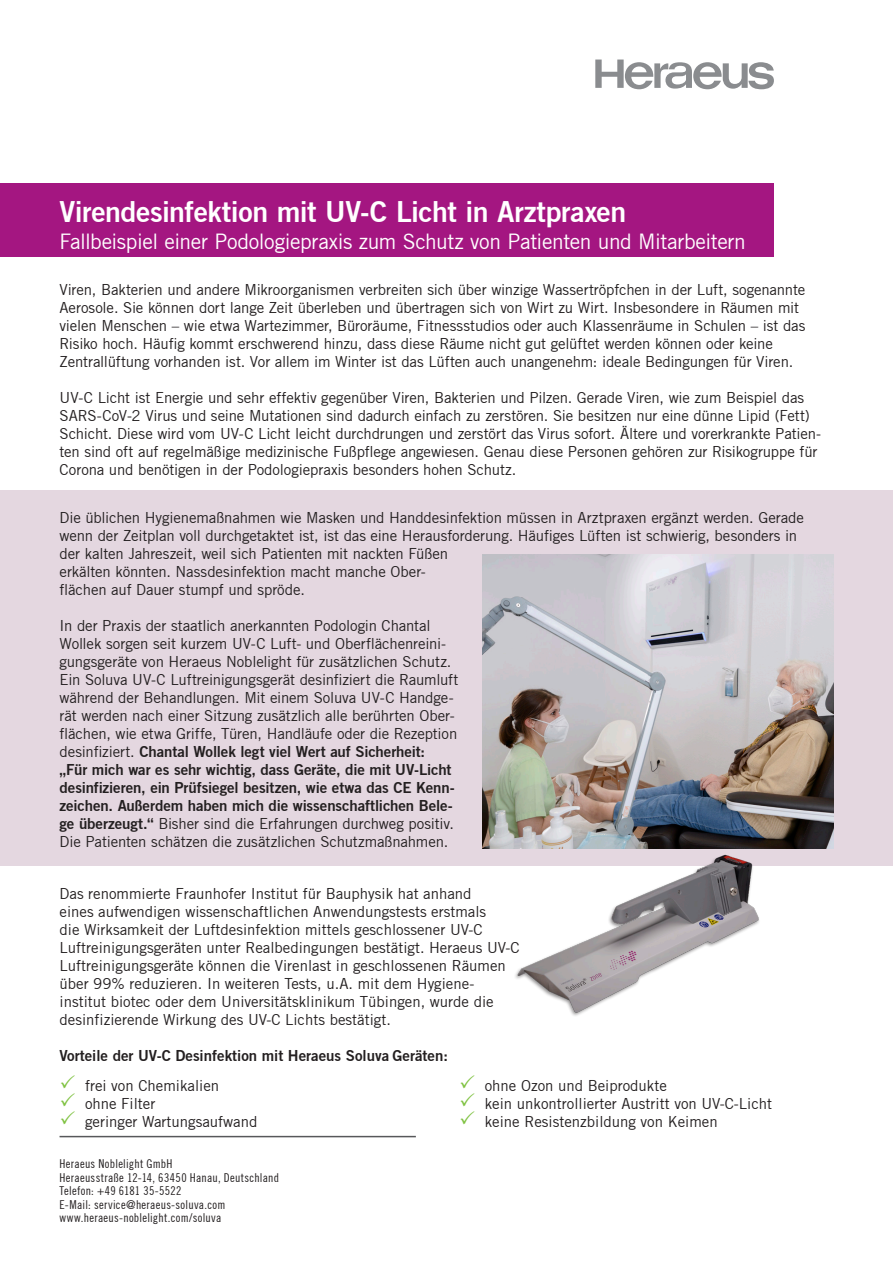
<style>
.page{position:relative;width:893px;height:1263px;background:#fff}
.page>*{position:absolute;margin:0;border:0;box-sizing:border-box;transform-origin:0 0}
.HER_brochure_subhead{font:28.5px "Trade Gothic Bold Two";letter-spacing:-.015em;color:#fff}
.HER_brochure_subhead-2{font:21px "Trade Gothic";letter-spacing:-.02em;color:#fff}
.HER_advert_1_1_copy{font:15px/18px "Trade Gothic";letter-spacing:-.01em;color:#231f20}
.HER_brochure_copy{font:15px/18px "Trade Gothic";color:#231f20}
.t1{font:15px "Trade Gothic Bold Two";color:#231f20}
.HER_brochure_adress{font:12px "Trade Gothic Cond Eighteen";letter-spacing:.025em;color:#231f20}
.s1{font-family:"Trade Gothic Bold Two"}
.s2{color:#7fc241}
</style>
<div class="page">
<svg style="left:595px;top:60px;width:179px;height:29px"></svg>
<div style="left:0;top:490px;width:893px;height:376px;background:#e4d7e0"></div>
<div style="left:0;top:184px;width:774px;height:73px;background:#a41681"></div>
<hr style="left:60px;top:1136px;width:356px;height:1px;background:#57585a">
<img style="left:482px;top:554px;width:351px;height:294px">
<img style="left:500px;top:848px;width:293px;height:168px">
<p class="HER_brochure_subhead" style="left:60px;top:194px;width:568px">Virendesinfektion mit UV-C Licht in Arztpraxen</p>
<p class="HER_brochure_subhead-2" style="left:60px;top:228px;width:688px">Fallbeispiel einer Podologiepraxis zum Schutz von Patienten und Mitarbeitern</p>
<p class="HER_advert_1_1_copy" style="left:60px;top:281px;width:747px">Viren, Bakterien und andere Mikroorganismen verbreiten sich über winzige Wassertröpfchen in der Luft, sogenannte Aerosole. Sie können dort lange Zeit überleben und übertragen sich von Wirt zu Wirt. Insbesondere in Räumen mit vielen Menschen – wie etwa Wartezimmer, Büroräume, Fitnessstudios oder auch Klassenräume in Schulen – ist das Risiko hoch. Häufig kommt erschwerend hinzu, dass diese Räume nicht gut gelüftet werden können oder keine Zentrallüftung vorhanden ist. Vor allem im Winter ist das Lüften auch unangenehm: ideale Bedingungen für Viren.</p>
<p class="HER_advert_1_1_copy" style="left:60px;top:389px;width:763px">UV-C Licht ist Energie und sehr effektiv gegenüber Viren, Bakterien und Pilzen. Gerade Viren, wie zum Beispiel das SARS-CoV-2 Virus und seine Mutationen sind dadurch einfach zu zerstören. Sie besitzen nur eine dünne Lipid (Fett)<br>Schicht. Diese wird vom UV-C Licht leicht durchdrungen und zerstört das Virus sofort. Ältere und vorerkrankte Patien&shy;ten sind oft auf regelmäßige medizinische Fußpflege angewiesen. Genau diese Personen gehören zur Risikogruppe für Corona und benötigen in der Podologiepraxis besonders hohen Schutz.</p>
<p class="HER_advert_1_1_copy" style="left:60px;top:508px;width:746px">Die üblichen Hygienemaßnahmen wie Masken und Handdesinfektion müssen in Arztpraxen ergänzt werden. Gerade wenn der Zeitplan voll durchgetaktet ist, ist das eine Herausforderung. Häufiges Lüften ist schwierig, besonders in der kalten Jahreszeit, weil sich Patienten mit nackten Füßen<br>erkälten könnten. Nassdesinfektion macht manche Ober-<br>flächen auf Dauer stumpf und spröde.</p>
<p class="HER_advert_1_1_copy" style="left:60px;top:616px;width:400px">In der Praxis der staatlich anerkannten Podologin Chantal Wollek sorgen seit kurzem UV-C Luft- und Oberflächenreini&shy;gungsgeräte von Heraeus Noblelight für zusätzlichen Schutz.<br>Ein Soluva UV-C Luftreinigungsgerät desinfiziert die Raumluft während der Behandlungen. Mit einem Soluva UV-C Handge&shy;rät werden nach einer Sitzung zusätzlich alle berührten Ober&shy;flächen, wie etwa Griffe, Türen, Handläufe oder die Rezeption desinfiziert. <span class="s1">Chantal Wollek legt viel Wert auf Sicherheit:<br>„Für mich war es sehr wichtig, dass Geräte, die mit UV-Licht desinfizieren, ein Prüfsiegel besitzen, wie etwa das CE Kenn&shy;zeichen. Außerdem haben mich die wissenschaftlichen Bele&shy;ge überzeugt.“</span> Bisher sind die Erfahrungen durchweg positiv.<br>Die Patienten schätzen die zusätzlichen Schutzmaßnahmen.</p>
<p class="HER_brochure_copy" style="left:60px;top:884px;width:462px">Das renommierte Fraunhofer Institut für Bauphysik hat anhand<br>eines aufwendigen wissenschaftlichen Anwendungstests erstmals<br>die Wirksamkeit der Luftdesinfektion mittels geschlossener UV-C Luftreinigungsgeräten unter Realbedingungen bestätigt. Heraeus UV-C Luftreinigungsgeräte können die Virenlast in geschlossenen Räumen über 99% reduzieren. In weiteren Tests, u.A. mit dem Hygiene&shy;institut biotec oder dem Universitätsklinikum Tübingen, wurde die desinfizierende Wirkung des UV-C Lichts bestätigt.</p>
<p class="t1" style="left:60px;top:1046px;width:390px">Vorteile der UV-C Desinfektion mit Heraeus Soluva Geräten:</p>
<p class="HER_advert_1_1_copy" style="left:60px;top:1077px;width:161px"><span class="s2">✓</span> frei von Chemikalien</p>
<p class="HER_advert_1_1_copy" style="left:60px;top:1095px;width:97px"><span class="s2">✓</span> ohne Filter</p>
<p class="HER_advert_1_1_copy" style="left:60px;top:1113px;width:199px"><span class="s2">✓</span> geringer Wartungsaufwand</p>
<p class="HER_brochure_adress" style="left:60px;top:1157px;width:115px">Heraeus Noblelight GmbH</p>
<p class="HER_brochure_adress" style="left:60px;top:1170px;width:221px">Heraeusstraße 12-14, 63450 Hanau, Deutschland</p>
<p class="HER_brochure_adress" style="left:60px;top:1184px;width:123px">Telefon: +49 6181 35-5522</p>
<p class="HER_brochure_adress" style="left:60px;top:1197px;width:167px">E-Mail: service@heraeus-soluva.com</p>
<p class="HER_brochure_adress" style="left:60px;top:1211px;width:163px">www.heraeus-noblelight.com/soluva</p>
<p class="HER_advert_1_1_copy" style="left:459px;top:1077px;width:209px"><span class="s2">✓</span> ohne Ozon und Beiprodukte</p>
<p class="HER_advert_1_1_copy" style="left:459px;top:1095px;width:314px"><span class="s2">✓</span> kein unkontrollierter Austritt von UV-C-Licht</p>
<p class="HER_advert_1_1_copy" style="left:459px;top:1113px;width:260px"><span class="s2">✓</span> keine Resistenzbildung von Keimen</p>
</div>
